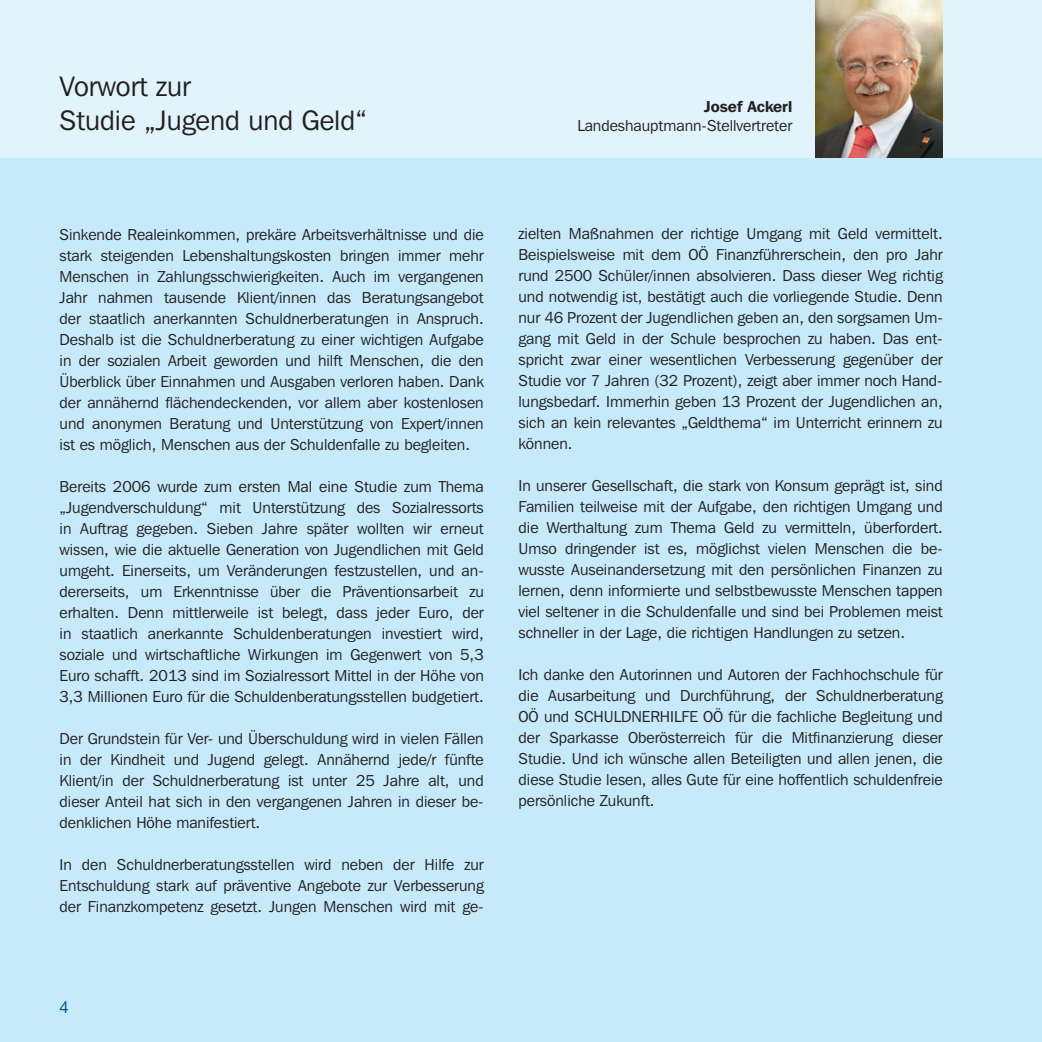
<style>
.page{position:relative;width:1042px;height:1042px;background:#c6eafa}
.page>*{position:absolute;margin:0;border:0;box-sizing:border-box;transform-origin:0 0}
.t1{font:28px/33.6px "Franklin Gothic IT Cby BT";color:#231f20}
.t2{font:16.62px "Helvetica Neue LT Pro";color:#005492}
.t3{font:15.75px/21px "Franklin Gothic IT Cby BT";color:#231f20;text-align:justify}
.t4{font:600 15.75px "Franklin Gothic IT Cby BT";color:#231f20}
</style>
<div class="page">
<div style="left:0;top:0;width:1042px;height:158px;background:#e1f4fc"></div>
<img style="left:816px;top:0;width:127px;height:158px">
<h1 class="t1" style="left:60px;top:69px;width:309px">Vorwort zur<br>Studie „Jugend und Geld“</h1>
<p class="t4" style="left:704px;top:97px;width:90px">Josef Ackerl</p>
<p class="t3" style="left:577px;top:115px;width:216px">Landeshauptmann-Stellvertreter</p>
<p class="t3" style="left:60px;top:223px;width:426px">Sinkende Realeinkommen, prekäre Arbeitsverhältnisse und die stark steigenden Lebenshaltungskosten bringen immer mehr Menschen in Zahlungsschwierigkeiten. Auch im vergangenen Jahr nahmen tausende Klient/innen das Beratungsangebot der staatlich anerkannten Schuldnerberatungen in Anspruch.<br>Deshalb ist die Schuldnerberatung zu einer wichtigen Aufgabe in der sozialen Arbeit geworden und hilft Menschen, die den Überblick über Einnahmen und Ausgaben verloren haben. Dank der annähernd flächendeckenden, vor allem aber kostenlosen und anonymen Beratung und Unterstützung von Expert/innen ist es möglich, Menschen aus der Schuldenfalle zu begleiten.</p>
<p class="t3" style="left:60px;top:475px;width:426px">Bereits 2006 wurde zum ersten Mal eine Studie zum Thema „Jugendverschuldung“ mit Unterstützung des Sozialressorts in Auftrag gegeben. Sieben Jahre später wollten wir erneut wissen, wie die aktuelle Generation von Jugendlichen mit Geld umgeht. Einerseits, um Veränderungen festzustellen, und an&shy;dererseits, um Erkenntnisse über die Präventionsarbeit zu erhalten. Denn mittlerweile ist belegt, dass jeder Euro, der in staatlich anerkannte Schuldenberatungen investiert wird, soziale und wirtschaftliche Wirkungen im Gegenwert von 5,3<br>Euro schafft. 2013 sind im Sozialressort Mittel in der Höhe von 3,3 Millionen Euro für die Schuldenberatungsstellen budgetiert.</p>
<p class="t3" style="left:60px;top:727px;width:426px">Der Grundstein für Ver- und Überschuldung wird in vielen Fällen in der Kindheit und Jugend gelegt. Annähernd jede/r fünfte Klient/in der Schuldnerberatung ist unter 25 Jahre alt, und dieser Anteil hat sich in den vergangenen Jahren in dieser be&shy;denklichen Höhe manifestiert.</p>
<p class="t3" style="left:60px;top:853px;width:426px">In den Schuldnerberatungsstellen wird neben der Hilfe zur Entschuldung stark auf präventive Angebote zur Verbesserung der Finanzkompetenz gesetzt. Jungen Menschen wird mit ge-</p>
<p class="t3" style="left:518px;top:223px;width:426px">zielten Maßnahmen der richtige Umgang mit Geld vermittelt.<br>Beispielsweise mit dem OÖ Finanzführerschein, den pro Jahr rund 2500 Schüler/innen absolvieren. Dass dieser Weg richtig und notwendig ist, bestätigt auch die vorliegende Studie. Denn nur 46 Prozent der Jugendlichen geben an, den sorgsamen Um&shy;gang mit Geld in der Schule besprochen zu haben. Das ent&shy;spricht zwar einer wesentlichen Verbesserung gegenüber der Studie vor 7 Jahren (32 Prozent), zeigt aber immer noch Hand&shy;lungsbedarf. Immerhin geben 13 Prozent der Jugendlichen an, sich an kein relevantes „Geldthema“ im Unterricht erinnern zu können.</p>
<p class="t3" style="left:518px;top:475px;width:426px">In unserer Gesellschaft, die stark von Konsum geprägt ist, sind Familien teilweise mit der Aufgabe, den richtigen Umgang und die Werthaltung zum Thema Geld zu vermitteln, überfordert.<br>Umso dringender ist es, möglichst vielen Menschen die be&shy;wusste Auseinandersetzung mit den persönlichen Finanzen zu lernen, denn informierte und selbstbewusste Menschen tappen viel seltener in die Schuldenfalle und sind bei Problemen meist schneller in der Lage, die richtigen Handlungen zu setzen.</p>
<p class="t3" style="left:518px;top:664px;width:426px">Ich danke den Autorinnen und Autoren der Fachhochschule für die Ausarbeitung und Durchführung, der Schuldnerberatung OÖ und SCHULDNERHILFE OÖ für die fachliche Begleitung und der Sparkasse Oberösterreich für die Mitfinanzierung dieser Studie. Und ich wünsche allen Beteiligten und allen jenen, die diese Studie lesen, alles Gute für eine hoffentlich schuldenfreie persönliche Zukunft.</p>
<p class="t2" style="left:60px;top:997px;width:11px">4</p>
</div>
